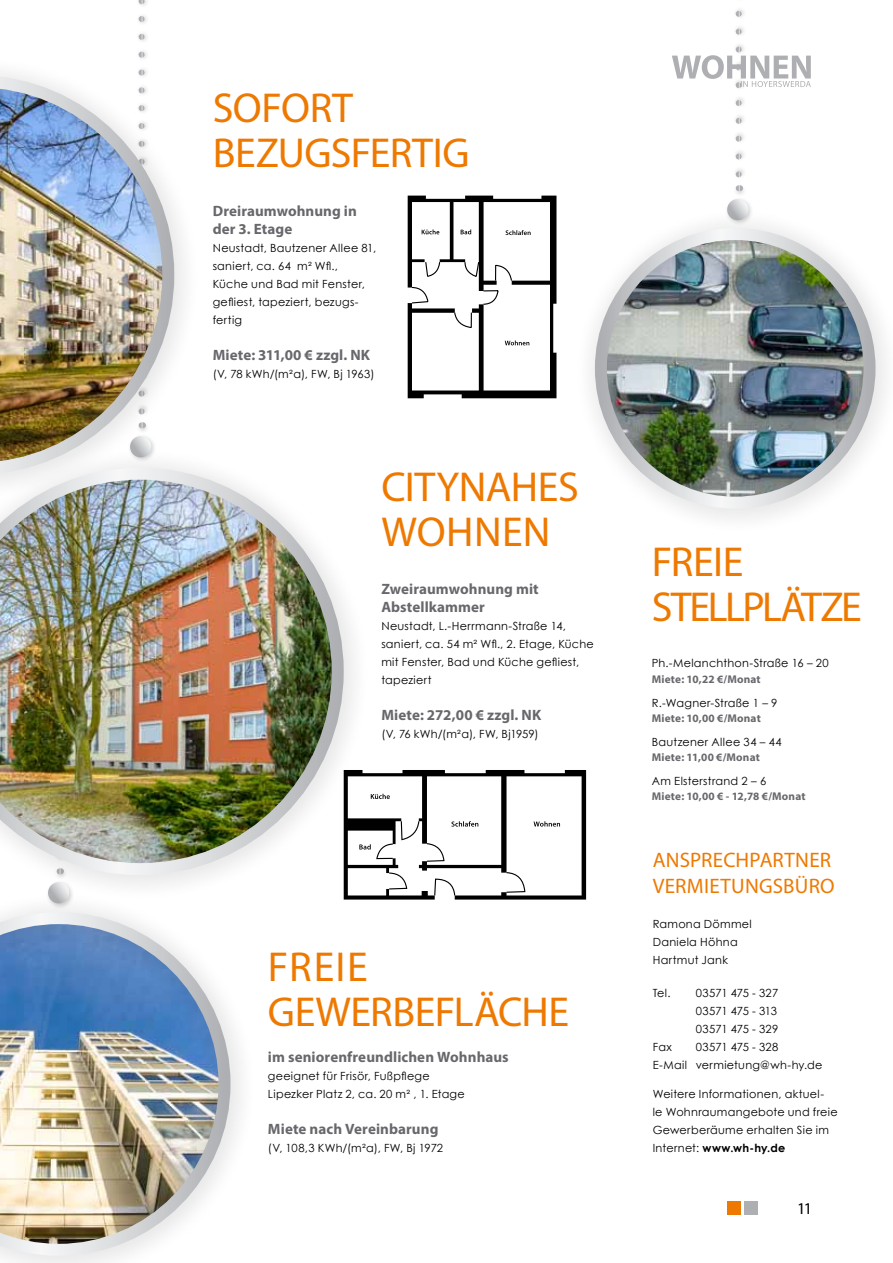
<style>
.page{position:relative;width:893px;height:1263px;background:#fff}
.page>*{position:absolute;margin:0;border:0;box-sizing:border-box;transform-origin:0 0}
.t1{font:42px/45px "Myriad Pro";letter-spacing:-.01em;color:#ee7900}
.t2{font:42px/45px "Myriad Pro";letter-spacing:-.045em;color:#ee7900}
.t3{font:21px/25.5px "Myriad Pro";letter-spacing:.01em;color:#ee7900}
.t4{font:16.5px "Myriad Pro";color:#000}
.t5{font:700 15px/18px "Myriad Pro";letter-spacing:.005em;color:#68676c}
.t6{font:11.25px/18px "Century Gothic";letter-spacing:.025em;color:#000}
.t7{font:700 11.25px "Myriad Pro";letter-spacing:.015em;color:#68676c}
.s1{font-weight:700}
</style>
<div class="page">
<div style="left:724px;top:196px;width:30px;height:30px;background:#000;opacity:.2"></div>
<svg style="left:727px;top:199px;width:21px;height:21px"></svg>
<div style="left:733px;top:0;width:15px;height:197px;background:#000;opacity:.2"></div>
<svg style="left:672px;top:0;width:139px;height:179px"></svg>
<svg style="left:371px;top:770px;width:215px;height:129px"></svg>
<div style="left:136px;top:0;width:14px;height:434px;background:#000;opacity:.2"></div>
<svg style="left:139px;top:0;width:6px;height:55px"></svg>
<svg style="left:408px;top:196px;width:148px;height:202px"></svg>
<div style="left:727px;top:1201px;width:14px;height:14px;background:#ee7900"></div>
<div style="left:744px;top:1201px;width:14px;height:14px;background:#aeafb2"></div>
<div style="left:0;top:447px;width:371px;height:455px;background:#000;opacity:.2"></div>
<img style="left:0;top:468px;width:344px;height:407px">
<div style="left:0;top:892px;width:257px;height:371px;background:#000;opacity:.2"></div>
<img style="left:0;top:912px;width:230px;height:344px">
<div style="left:574px;top:208px;width:319px;height:327px;background:#000;opacity:.2"></div>
<div style="left:595px;top:228px;width:280px;height:281px;border:12px solid #fff;border-radius:50%"></div>
<div style="left:0;top:55px;width:201px;height:446px;background:#000;opacity:.2"></div>
<img style="left:0;top:75px;width:174px;height:399px">
<h1 class="t1" style="left:213px;top:84px;width:258px">SOFORT<br>BEZUGSFERTIG</h1>
<h3 class="t5" style="left:213px;top:201px;width:146px">Dreiraumwohnung in der 3. Etage</h3>
<p class="t6" style="left:213px;top:239px;width:165px">Neustadt, Bautzener Allee 81, saniert, ca. 64 m² Wfl.,<br>Küche und Bad mit Fenster, gefliest, tapeziert, bezugs&shy;fertig</p>
<h3 class="t5" style="left:213px;top:345px;width:159px">Miete: 311,00 € zzgl. NK</h3>
<p class="t6" style="left:213px;top:365px;width:163px">(V, 78 kWh/(m²a), FW, Bj 1963)</p>
<h1 class="t1" style="left:381px;top:464px;width:199px">CITYNAHES<br>WOHNEN</h1>
<h3 class="t5" style="left:381px;top:579px;width:159px">Zweiraumwohnung mit<br>Abstellkammer</h3>
<p class="t6" style="left:381px;top:617px;width:214px">Neustadt, L.-Herrmann-Straße 14, saniert, ca. 54 m² Wfl., 2. Etage, Küche mit Fenster, Bad und Küche gefliest, tapeziert</p>
<h3 class="t5" style="left:381px;top:705px;width:161px">Miete: 272,00 € zzgl. NK</h3>
<p class="t6" style="left:381px;top:725px;width:159px">(V, 76 kWh/(m²a), FW, Bj1959)</p>
<h1 class="t1" style="left:268px;top:943px;width:303px">FREIE<br>GEWERBEFLÄCHE</h1>
<h3 class="t5" style="left:268px;top:1047px;width:242px">im seniorenfreundlichen Wohnhaus</h3>
<p class="t6" style="left:268px;top:1067px;width:198px">geeignet für Frisör, Fußpflege<br>Lipezker Platz 2, ca. 20 m² , 1. Etage</p>
<h3 class="t5" style="left:268px;top:1119px;width:172px">Miete nach Vereinbarung</h3>
<p class="t6" style="left:268px;top:1139px;width:177px">(V, 108,3 KWh/(m²a), FW, Bj 1972</p>
<h1 class="t2" style="left:652px;top:539px;width:211px">FREIE<br>STELLPLÄTZE</h1>
<p class="t6" style="left:652px;top:653px;width:178px">Ph.-Melanchthon-Straße 16 – 20</p>
<p class="t7" style="left:652px;top:672px;width:110px">Miete: 10,22 €/Monat</p>
<p class="t6" style="left:652px;top:694px;width:127px">R.-Wagner-Straße 1 – 9</p>
<p class="t7" style="left:652px;top:711px;width:111px">Miete: 10,00 €/Monat</p>
<p class="t6" style="left:652px;top:733px;width:131px">Bautzener Allee 34 – 44</p>
<p class="t7" style="left:652px;top:750px;width:110px">Miete: 11,00 €/Monat</p>
<p class="t6" style="left:652px;top:772px;width:116px">Am Elsterstrand 2 – 6</p>
<p class="t7" style="left:652px;top:789px;width:155px">Miete: 10,00 € - 12,78 €/Monat</p>
<h2 class="t3" style="left:653px;top:847px;width:184px">ANSPRECHPARTNER<br>VERMIETUNGSBÜRO</h2>
<p class="t6" style="left:653px;top:915px;width:101px">Ramona Dömmel<br>Daniela Höhna<br>Hartmut Jank</p>
<p class="t6" style="left:653px;top:983px;width:19px">Tel.</p>
<p class="t6" style="left:696px;top:983px;width:128px">03571 475 - 327<br>03571 475 - 313<br>03571 475 - 329<br>03571 475 - 328 vermietung@wh-hy.de</p>
<p class="t6" style="left:653px;top:1085px;width:186px">Weitere Informationen, aktuel-<br>le Wohnraumangebote und freie<br>Gewerberäume erhalten Sie im<br>Internet: <span class="s1">www.wh-hy.de</span></p>
<p class="t6" style="left:653px;top:1037px;width:36px">Fax<br>E-Mail</p>
<h3 class="t4" style="left:797px;top:1198px;width:17px">11</h3>
</div>
